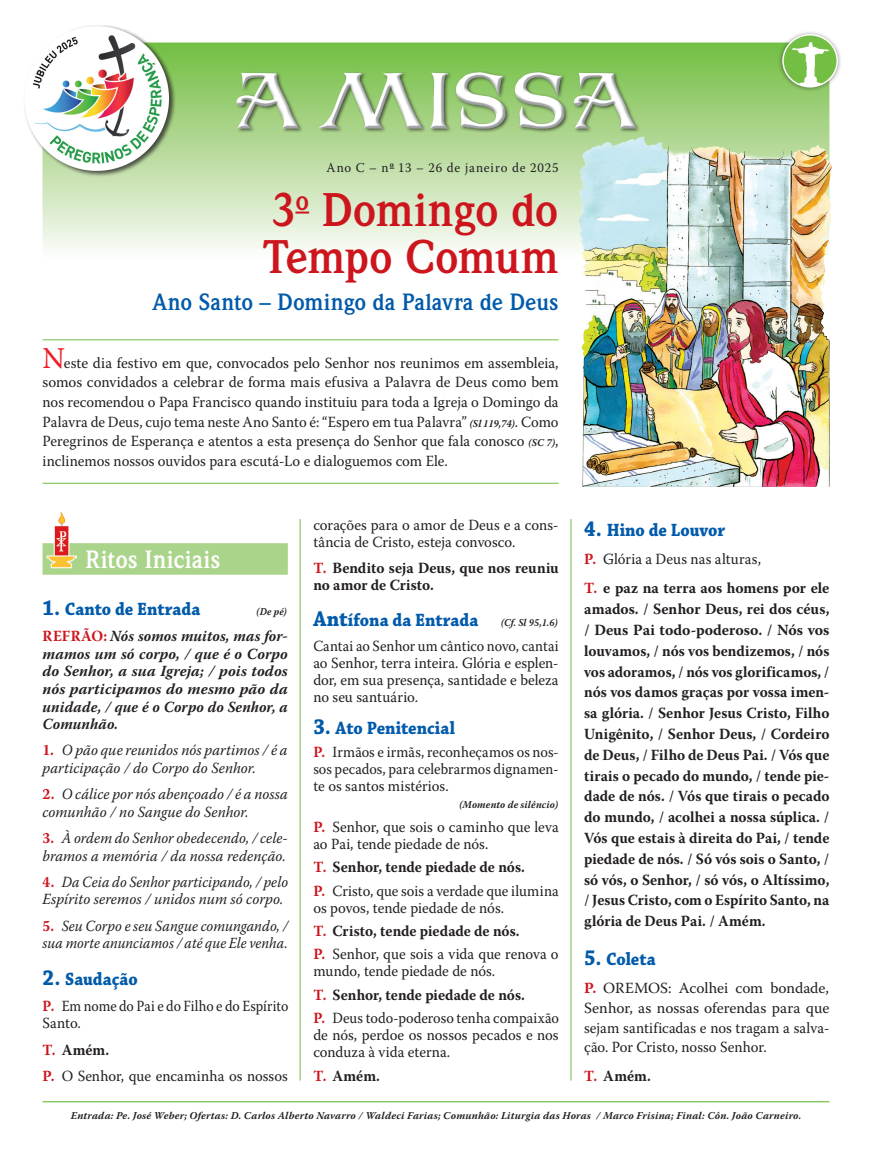
<style>
.page{position:relative;width:872px;height:1170px;background:#fff}
.page>*{position:absolute;margin:0;border:0;box-sizing:border-box;transform-origin:0 0}
.Título_da_Missa_maior{font:700 48px/47.7px "Weidemann IT Cby BT";letter-spacing:-.015em;color:#cd151d;scale:.95 1}
.Divisões{font:700 25.5px "Weidemann IT Cby BT";color:#fff;scale:.95 1}
.Título_da_Missa_menor{font:700 24px "Weidemann IT Cby BT";color:#015aaa;scale:.95 1}
.Itens{font:700 18.75px "Chaparral Pro";color:#015aaa;scale:.91 1}
.Texto_TODOS{font:700 15.45px/20.9px "Warnock Pro";color:#231f20;text-align:justify}
.Box_Início{font:15.45px/19.6px "Warnock Pro";letter-spacing:.005em;color:#231f20;text-align:justify;scale:.96 1}
.Texto_NORMAL{font:15.45px/17px "Warnock Pro";letter-spacing:.005em;color:#231f20;scale:.95 1}
.Texto_NORMAL-2{font:15.45px/17px "Warnock Pro";letter-spacing:.005em;color:#231f20;text-align:justify;scale:.93 1}
.Texto_REFRÃO{font:italic 700 15.45px/17.5px "Warnock Pro";letter-spacing:.005em;color:#231f20;text-align:justify;scale:.95 1}
.Texto_TODOS-2{font:700 15.45px/17px "Warnock Pro";color:#231f20;scale:.95 1}
.Texto_CANTOS{font:italic 15.45px/17.5px "Warnock Pro";letter-spacing:.005em;color:#231f20;scale:.92 1}
.Texto_NORMAL_sem_leitor{font:15.45px/17px "Warnock Pro";color:#231f20;text-align:justify;scale:.92 1}
.Texto_NORMAL-3{font:15.45px/19.8px "Warnock Pro";letter-spacing:.005em;color:#231f20;text-align:justify}
.Texto_CANTOS-2{font:italic 15.45px/17.5px "Warnock Pro";letter-spacing:.005em;color:#231f20;scale:.93 1}
.Texto_CANTOS-3{font:italic 15.45px/17.5px "Warnock Pro";letter-spacing:.005em;color:#231f20;scale:.95 1}
.Texto_NORMAL-4{font:15.45px/17px "Warnock Pro";letter-spacing:.005em;color:#231f20;scale:.94 1}
.Texto_CANTOS-4{font:italic 15.45px/17.5px "Warnock Pro";letter-spacing:.005em;color:#231f20;scale:.94 1}
.Texto_NORMAL-5{font:15.45px/17.5px "Warnock Pro";letter-spacing:.005em;color:#231f20;scale:.9 1}
.Data{font:13.5px "Warnock Pro";letter-spacing:.065em;color:#231f20;scale:.95 1}
.Crédito_das_Músicas{font:italic 700 10.5px "Warnock Pro";letter-spacing:.02em;color:#231f20}
.Texto_NORMAL-6{font:italic 700 10.5px "Warnock Pro";letter-spacing:.02em;color:#231f20;scale:.95 1}
.Itens-2{font:italic 700 10.5px "Warnock Pro";color:#231f20;scale:.91 1}
.s1{font-size:30px;color:#ee1d23}
.s2{font-weight:700;font-style:italic;font-size:10.5px}
.s3{font-size:22.5px}
.s4{font-style:normal;color:#cd151d}
.s5{font-weight:700;font-style:normal;color:#cd151d}
.s6{font-weight:700;color:#cd151d}
.s7{color:#cd151d}
.s8{font-family:"Warnock Pro";font-style:italic;font-size:10.5px;color:#231f20}
</style>
<div class="page">
<svg style="left:43px;top:43px;width:786px;height:206px"></svg>
<img style="left:231px;top:67px;width:410px;height:67px">
<div style="left:43px;top:543px;width:245px;height:31px;background:#aad489"></div>
<img style="left:47px;top:512px;width:30px;height:56px">
<svg style="left:295px;top:211px;width:14px;height:2px"></svg>
<hr style="left:43px;top:339px;width:515px;height:1px;background:#71bf44">
<hr style="left:43px;top:483px;width:515px;height:1px;background:#71bf44">
<hr style="left:43px;top:1100px;width:786px;height:2px;background:#71bf44">
<hr style="left:570px;top:519px;width:1px;height:561px;background:#71bf44">
<img style="left:574px;top:105px;width:259px;height:382px">
<hr style="left:300px;top:519px;width:1px;height:561px;background:#71bf44">
<div style="left:777px;top:30px;width:65px;height:62px;background:#231f20;opacity:.5"></div>
<svg style="left:783px;top:35px;width:54px;height:52px"></svg>
<img style="left:783px;top:42px;width:54px;height:45px">
<div style="left:782px;top:34px;width:56px;height:53px;border:2px solid #fff;border-radius:50%"></div>
<div style="left:23px;top:25px;width:153px;height:153px;background:#231f20;opacity:.75"></div>
<img style="left:25px;top:26px;width:143px;height:144px">
<p class="Data" style="left:326px;top:159px;width:246px">Ano C – n<sup>o</sup> 13 – 26 de janeiro de 2025</p>
<p class="Título_da_Missa_maior" style="left:262px;top:184px;width:313px">3<sup>o</sup> Domingo do<br>Tempo Comum</p>
<p class="Título_da_Missa_menor" style="left:152px;top:287px;width:429px">Ano Santo – Domingo da Palavra de Deus</p>
<p class="Box_Início" style="left:43px;top:352px;width:539px"><span class="s1">N</span>este dia festivo em que, convocados pelo Senhor nos reunimos em assembleia, somos convidados a celebrar de forma mais efusiva a Palavra de Deus como bem nos recomendou o Papa Francisco quando instituiu para toda a Igreja o Domingo da Palavra de Deus, cujo tema neste Ano Santo é: “Espero em tua Palavra” <span class="s2">(Sl 119,74)</span>. Como Peregrinos de Esperança e atentos a esta presença do Senhor que fala conosco <span class="s2">(SC 7)</span>, inclinemos nossos ouvidos para escutá-Lo e dialoguemos com Ele.</p>
<p class="Divisões" style="left:85px;top:543px;width:144px">Ritos Iniciais</p>
<p class="Itens" style="left:43px;top:598px;width:175px"><span class="s3">1.</span> Canto de Entrada</p>
<p class="Itens-2" style="left:257px;top:605px;width:35px">(De pé)</p>
<p class="Texto_REFRÃO" style="left:43px;top:627px;width:260px"><span class="s4">REFRÃO:</span> Nós somos muitos, mas for&shy;mamos um só corpo, / que é o Corpo do Senhor, a sua Igreja; / pois todos nós participamos do mesmo pão da unidade, / que é o Corpo do Senhor, a Comunhão.</p>
<p class="Texto_CANTOS-3" style="left:43px;top:741px;width:260px"><span class="s5">1.</span> O pão que reunidos nós partimos / é a participação / do Corpo do Senhor.</p>
<p class="Texto_CANTOS-4" style="left:43px;top:785px;width:262px"><span class="s5">2.</span> O cálice por nós abençoado / é a nossa comunhão / no Sangue do Senhor.</p>
<p class="Texto_CANTOS-2" style="left:43px;top:828px;width:265px"><span class="s5">3.</span> À ordem do Senhor obedecendo, / cele&shy;bramos a memória / da nossa redenção.</p>
<p class="Texto_CANTOS" style="left:43px;top:872px;width:268px"><span class="s5">4.</span> Da Ceia do Senhor participando, / pelo<br>Espírito seremos / unidos num só corpo.</p>
<p class="Texto_CANTOS" style="left:43px;top:916px;width:268px"><span class="s5">5.</span> Seu Corpo e seu Sangue comungando, / sua morte anunciamos / até que Ele venha.</p>
<p class="Itens" style="left:43px;top:967px;width:106px"><span class="s3">2.</span> Saudação</p>
<p class="Texto_NORMAL-5" style="left:43px;top:996px;width:275px"><span class="s6">P.</span> Em nome do Pai e do Filho e do Espírito<br>Santo.</p>
<p class="Texto_TODOS-2" style="left:43px;top:1040px;width:71px"><span class="s7">T.</span> Amém.</p>
<p class="Texto_NORMAL" style="left:43px;top:1066px;width:260px"><span class="s6">P.</span> O Senhor, que encaminha os nossos</p>
<p class="Texto_NORMAL" style="left:313px;top:516px;width:260px">corações para o amor de Deus e a cons&shy;tância de Cristo, esteja convosco.</p>
<p class="Texto_TODOS-2" style="left:313px;top:559px;width:260px"><span class="s7">T.</span> Bendito seja Deus, que nos reuniu no amor de Cristo.</p>
<p class="Itens" style="left:313px;top:608px;width:270px"><span class="s3">Ant</span>ífona da Entrada <span class="s8">(Cf. Sl 95,1.6)</span></p>
<p class="Texto_NORMAL_sem_leitor" style="left:313px;top:637px;width:268px">Cantai ao Senhor um cântico novo, cantai ao Senhor, terra inteira. Glória e esplen&shy;dor, em sua presença, santidade e beleza no seu santuário.</p>
<p class="Itens" style="left:313px;top:717px;width:157px"><span class="s3">3.</span> Ato Penitencial</p>
<p class="Texto_NORMAL-2" style="left:313px;top:743px;width:265px"><span class="s6">P.</span> Irmãos e irmãs, reconheçamos os nos&shy;sos pecados, para celebrarmos dignamen&shy;te os santos mistérios.</p>
<p class="Texto_NORMAL-6" style="left:459px;top:798px;width:105px">(Momento de silêncio)</p>
<p class="Texto_NORMAL" style="left:313px;top:817px;width:260px"><span class="s6">P.</span> Senhor, que sois o caminho que leva ao Pai, tende piedade de nós.</p>
<p class="Texto_TODOS-2" style="left:313px;top:858px;width:224px"><span class="s7">T.</span> Senhor, tende piedade de nós.</p>
<p class="Texto_NORMAL-4" style="left:313px;top:881px;width:263px"><span class="s6">P.</span> Cristo, que sois a verdade que ilumina os povos, tende piedade de nós.</p>
<p class="Texto_TODOS-2" style="left:313px;top:922px;width:218px"><span class="s7">T.</span> Cristo, tende piedade de nós.</p>
<p class="Texto_NORMAL" style="left:313px;top:945px;width:260px"><span class="s6">P.</span> Senhor, que sois a vida que renova o mundo, tende piedade de nós.</p>
<p class="Texto_TODOS-2" style="left:313px;top:985px;width:224px"><span class="s7">T.</span> Senhor, tende piedade de nós.</p>
<p class="Texto_NORMAL-2" style="left:313px;top:1009px;width:266px"><span class="s6">P.</span> Deus todo-poderoso tenha compaixão de nós, perdoe os nossos pecados e nos conduza à vida eterna.</p>
<p class="Texto_TODOS-2" style="left:313px;top:1066px;width:71px"><span class="s7">T.</span> Amém.</p>
<p class="Itens" style="left:584px;top:518px;width:157px"><span class="s3">4.</span> Hino de Louvor</p>
<p class="Texto_NORMAL" style="left:584px;top:550px;width:188px"><span class="s6">P.</span> Glória a Deus nas alturas,</p>
<p class="Texto_TODOS" style="left:584px;top:577px;width:247px"><span class="s7">T.</span> e paz na terra aos homens por ele amados. / Senhor Deus, rei dos céus, / Deus Pai todo-poderoso. / Nós vos louvamos, / nós vos bendizemos, / nós vos adoramos, / nós vos glorificamos, / nós vos damos graças por vossa imen&shy;sa glória. / Senhor Jesus Cristo, Filho Unigênito, / Senhor Deus, / Cordeiro de Deus, / Filho de Deus Pai. / Vós que tirais o pecado do mundo, / tende pie&shy;dade de nós. / Vós que tirais o pecado do mundo, / acolhei a nossa súplica. / Vós que estais à direita do Pai, / tende piedade de nós. / Só vós sois o Santo, / só vós, o Senhor, / só vós, o Altíssimo, / Jesus Cristo, com o Espírito Santo, na glória de Deus Pai. / Amém.</p>
<p class="Itens" style="left:584px;top:947px;width:80px"><span class="s3">5.</span> Coleta</p>
<p class="Texto_NORMAL-3" style="left:584px;top:977px;width:247px"><span class="s6">P.</span> OREMOS: Acolhei com bondade, Senhor, as nossas oferendas para que sejam santificadas e nos tragam a salva&shy;ção. Por Cristo, nosso Senhor.</p>
<p class="Texto_TODOS-2" style="left:584px;top:1066px;width:71px"><span class="s7">T.</span> Amém.</p>
<p class="Crédito_das_Músicas" style="left:71px;top:1108px;width:732px">Entrada: Pe. José Weber; Ofertas: D. Carlos Alberto Navarro / Waldeci Farias; Comunhão: Liturgia das Horas / Marco Frisina; Final: Côn. João Carneiro.</p>
</div>
